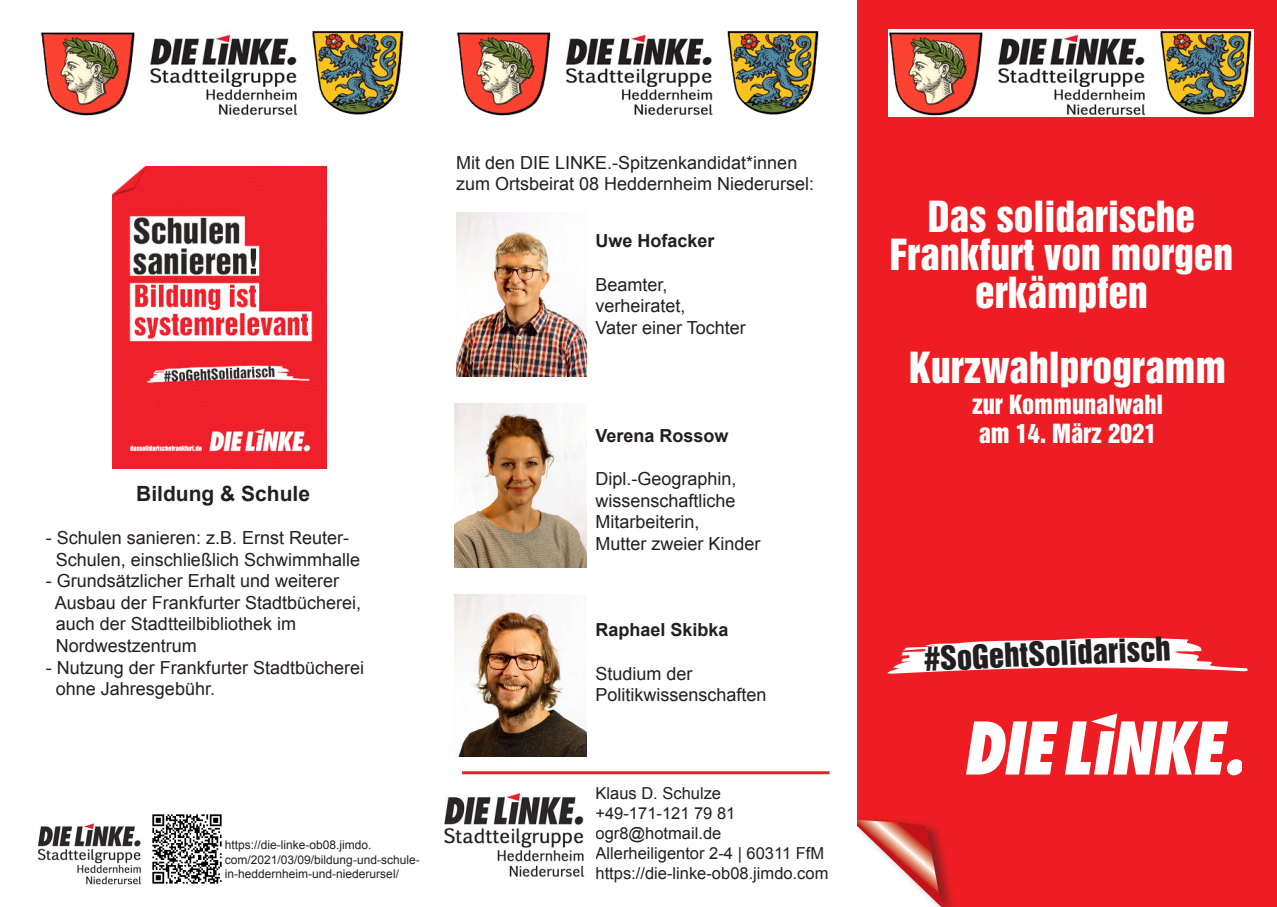
<style>
.page{position:relative;width:1277px;height:907px;background:#fff}
.page>*{position:absolute;margin:0;border:0;box-sizing:border-box;transform-origin:0 0}
.t1{font:39.15px/37.8px "Helvetica Inserat LT Std";color:#fff;text-align:center}
.t2{font:30.45px "Helvetica Inserat LT Std";color:#231f20}
.t3{font:24.15px/29px "Helvetica Inserat LT Std";color:#fff}
.t4{font:700 21px "Arial";color:#231f20}
.t5{font:18px/21.6px "Arial";color:#231f20}
.t6{font:700 18px "Arial";color:#231f20}
.t7{font:16.5px "Arial";color:#231f20}
.t8{font:12px/14.4px "Arial";color:#231f20}
</style>
<div class="page">
<div style="left:857px;top:334px;width:420px;height:573px;background:#ee1d23"></div>
<div style="left:857px;top:815px;width:100px;height:92px;background:#231f20;opacity:.48"></div>
<svg style="left:857px;top:819px;width:84px;height:88px;background:#e6a39f"></svg>
<svg style="left:966px;top:713px;width:275px;height:62px"></svg>
<svg style="left:887px;top:637px;width:360px;height:37px"></svg>
<img style="left:454px;top:594px;width:132px;height:162px">
<img style="left:456px;top:213px;width:130px;height:163px">
<img style="left:454px;top:403px;width:132px;height:164px">
<img style="left:456px;top:31px;width:363px;height:85px">
<img style="left:41px;top:31px;width:363px;height:85px">
<div style="left:857px;top:150px;width:420px;height:184px;background:#ee1d23"></div>
<div style="left:857px;top:0;width:420px;height:156px;background:#ee1d23"></div>
<img style="left:888px;top:29px;width:365px;height:87px">
<img style="left:37px;top:823px;width:105px;height:62px">
<img style="left:444px;top:793px;width:140px;height:84px">
<img style="left:112px;top:166px;width:214px;height:302px">
<img style="left:152px;top:814px;width:70px;height:70px">
<hr style="left:462px;top:771px;width:367px;height:3px;background:#ee1d23">
<p class="t5" style="left:456px;top:152px;width:360px">Mit den DIE LINKE.-Spitzenkandidat*innen zum Ortsbeirat 08 Heddernheim Niederursel:</p>
<p class="t6" style="left:595px;top:229px;width:121px">Uwe Hofacker</p>
<p class="t5" style="left:595px;top:274px;width:74px">Beamter,</p>
<p class="t5" style="left:595px;top:295px;width:92px">verheiratet,</p>
<p class="t5" style="left:595px;top:317px;width:152px">Vater einer Tochter</p>
<p class="t4" style="left:136px;top:479px;width:175px">Bildung &amp; Schule</p>
<p class="t5" style="left:46px;top:527px;width:305px">- Schulen sanieren: z.B. Ernst Reuter-</p>
<p class="t5" style="left:56px;top:548px;width:306px">Schulen, einschließlich Schwimmhalle</p>
<p class="t5" style="left:46px;top:570px;width:295px">- Grundsätzlicher Erhalt und weiterer</p>
<p class="t5" style="left:55px;top:592px;width:308px">Ausbau der Frankfurter Stadtbücherei,</p>
<p class="t5" style="left:56px;top:613px;width:242px">auch der Stadtteilbibliothek im</p>
<p class="t5" style="left:56px;top:635px;width:143px">Nordwestzentrum</p>
<p class="t5" style="left:46px;top:656px;width:320px">- Nutzung der Frankfurter Stadtbücherei</p>
<p class="t5" style="left:56px;top:678px;width:161px">ohne Jahresgebühr.</p>
<p class="t8" style="left:225px;top:837px;width:196px">https://die-linke-ob08.jimdo. com/2021/03/09/bildung-und-schule&shy;in-heddernheim-und-niederursel/</p>
<p class="t6" style="left:595px;top:424px;width:135px">Verena Rossow</p>
<p class="t5" style="left:595px;top:468px;width:143px">Dipl.-Geographin,</p>
<p class="t5" style="left:595px;top:490px;width:142px">wissenschaftliche</p>
<p class="t5" style="left:595px;top:511px;width:106px">Mitarbeiterin,</p>
<p class="t5" style="left:595px;top:533px;width:167px">Mutter zweier Kinder</p>
<p class="t6" style="left:595px;top:618px;width:135px">Raphael Skibka</p>
<p class="t5" style="left:595px;top:662px;width:99px">Studium der</p>
<p class="t5" style="left:595px;top:684px;width:173px">Politikwissenschaften</p>
<p class="t7" style="left:595px;top:782px;width:127px">Klaus D. Schulze</p>
<p class="t7" style="left:595px;top:802px;width:141px">+49-171-121 79 81</p>
<p class="t7" style="left:595px;top:822px;width:127px">ogr8@hotmail.de</p>
<p class="t7" style="left:595px;top:842px;width:230px">Allerheiligentor 2-4 | 60311 FfM</p>
<p class="t7" style="left:595px;top:862px;width:234px">https://die-linke-ob08.jimdo.com</p>
<h1 class="t1" style="left:889px;top:199px;width:345px">Das solidarische<br>Frankfurt von morgen erkämpfen</h1>
<h1 class="t1" style="left:909px;top:350px;width:318px">Kurzwahlprogramm</h1>
<h3 class="t3" style="left:972px;top:391px;width:193px">zur Kommunalwahl am 14. März 2021</h3>
<h2 class="t2" style="left:924px;top:639px;width:248px;rotate:-2deg">#SoGehtSolidarisch</h2>
</div>
